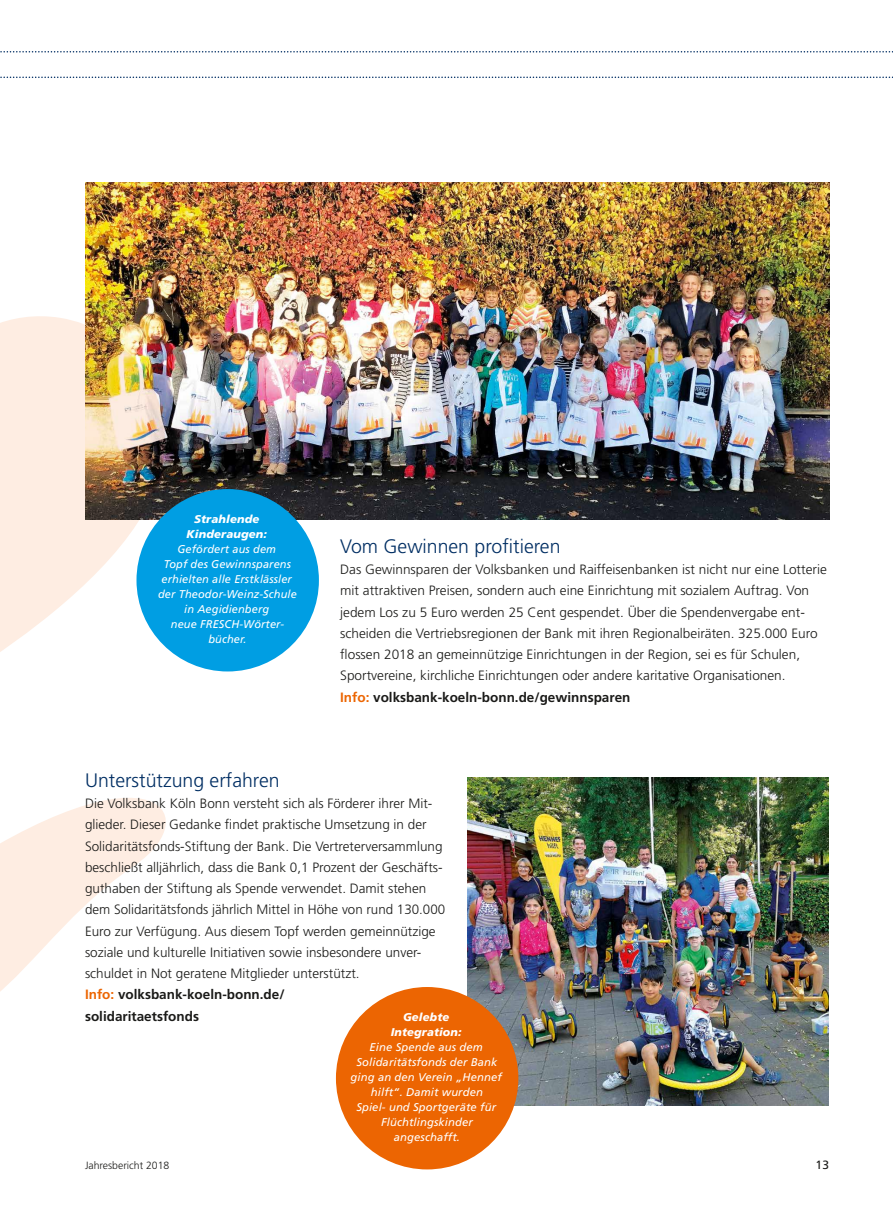
<style>
.page{position:relative;width:893px;height:1212px;background:#fff}
.page>*{position:absolute;margin:0;border:0;box-sizing:border-box;transform-origin:0 0}
.t1{font:300 19.5px "Frutiger";color:#002e63}
.t2{font:300 13.5px/21.3px "Frutiger";color:#1a1a18}
.t3{font:12px "Frutiger";color:#1a1a18}
.t4{font:italic 11.25px/15px "Frutiger";letter-spacing:.01em;color:#fff;text-align:center}
.t5{font:italic 900 11.25px/15px "Frutiger";letter-spacing:.01em;color:#fff;text-align:center}
.t6{font:300 10.5px "Frutiger";color:#1a1a18}
.s1{font-weight:700;color:#ec6502}
.s2{font-weight:700}
</style>
<div class="page">
<svg style="left:0;top:51px;width:893px;height:2px"></svg>
<svg style="left:0;top:77px;width:893px;height:1px"></svg>
<img style="left:85px;top:183px;width:744px;height:337px">
<img style="left:0;top:272px;width:167px;height:380px">
<svg style="left:0;top:798px;width:166px;height:194px;fill:#feede2"></svg>
<img style="left:468px;top:777px;width:360px;height:328px">
<div style="left:336px;top:987px;width:182px;height:182px;background:#ec6502;border-radius:50%"></div>
<div style="left:136px;top:489px;width:183px;height:182px;background:#009ee3;border-radius:50%"></div>
<p class="t5" style="left:187px;top:511px;width:82px">Strahlende<br>Kinderaugen:</p>
<p class="t4" style="left:158px;top:541px;width:140px">Gefördert aus dem<br>Topf des Gewinnsparens erhielten alle Erstklässler der Theodor-Weinz-Schule in Aegidienberg<br>neue FRESCH-Wörter&shy;bücher.</p>
<h1 class="t1" style="left:340px;top:535px;width:222px">Vom Gewinnen profitieren</h1>
<p class="t2" style="left:340px;top:559px;width:488px">Das Gewinnsparen der Volksbanken und Raiffeisenbanken ist nicht nur eine Lotterie mit attraktiven Preisen, sondern auch eine Einrichtung mit sozialem Auftrag. Von jedem Los zu 5 Euro werden 25 Cent gespendet. Über die Spendenvergabe ent&shy;scheiden die Vertriebsregionen der Bank mit ihren Regionalbeiräten. 325.000 Euro flossen 2018 an gemeinnützige Einrichtungen in der Region, sei es für Schulen, Sportvereine, kirchliche Einrichtungen oder andere karitative Organisationen.<br><span class="s1">Info:</span> <span class="s2">volksbank-koeln-bonn.de/gewinnsparen</span></p>
<h1 class="t1" style="left:85px;top:769px;width:196px">Unterstützung erfahren</h1>
<p class="t2" style="left:85px;top:793px;width:362px">Die Volksbank Köln Bonn versteht sich als Förderer ihrer Mit&shy;glieder. Dieser Gedanke findet praktische Umsetzung in der Solidaritätsfonds-Stiftung der Bank. Die Vertreterversammlung beschließt alljährlich, dass die Bank 0,1 Prozent der Geschäfts&shy;guthaben der Stiftung als Spende verwendet. Damit stehen dem Solidaritätsfonds jährlich Mittel in Höhe von rund 130.000<br>Euro zur Verfügung. Aus diesem Topf werden gemeinnützige soziale und kulturelle Initiativen sowie insbesondere unver&shy;schuldet in Not geratene Mitglieder unterstützt.<br><span class="s1">Info:</span> <span class="s2">volksbank-koeln-bonn.de/<br>solidaritaetsfonds</span></p>
<p class="t5" style="left:391px;top:1009px;width:72px">Gelebte<br>Integration:</p>
<p class="t4" style="left:351px;top:1039px;width:153px">Eine Spende aus dem<br>Solidaritätsfonds der Bank ging an den Verein „Hennef hilft“. Damit wurden<br>Spiel- und Sportgeräte für<br>Flüchtlingskinder angeschafft.</p>
<p class="t6" style="left:85px;top:1160px;width:86px">Jahresbericht 2018</p>
<p class="t3" style="left:815px;top:1158px;width:15px">13</p>
</div>
